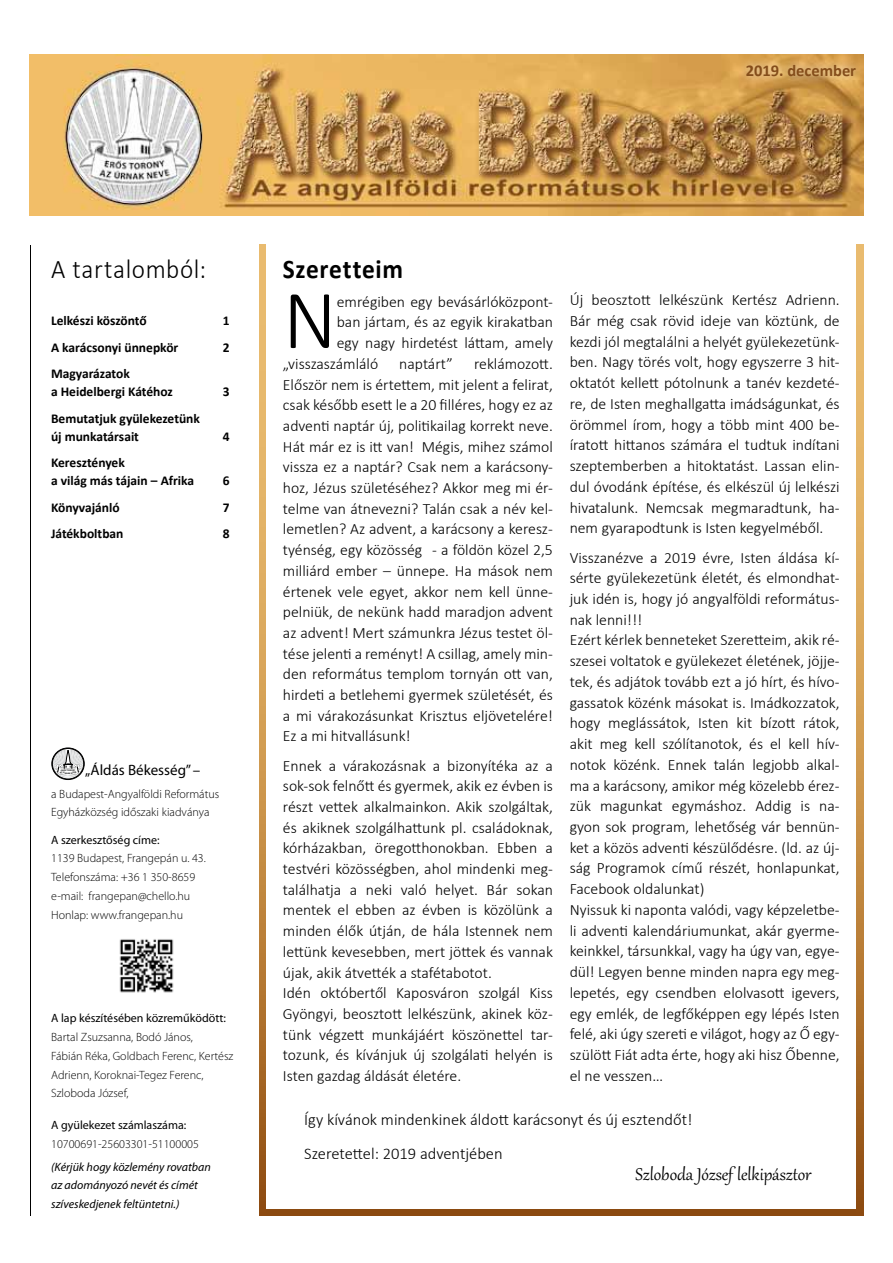
<style>
.page{position:relative;width:893px;height:1263px;background:#fff}
.page>*{position:absolute;margin:0;border:0;box-sizing:border-box;transform-origin:0 0}
.t1{font:300 84.3px "Calibri";color:#000}
.t2{font:300 27px "Calibri";letter-spacing:.025em;color:#000;scale:.94 1}
.t3{font:700 27px "Calibri";letter-spacing:.025em;color:#000;scale:.94 1}
.t4{font:21px "Gabriola";color:#000}
.t5{font:300 16.5px/33.8px "Calibri";color:#000}
.t6{font:700 16.5px "Calibri";color:#844d1a}
.t7{font:300 15.75px/20.7px "Calibri";color:#000;text-align:justify}
.t8{font:15px "Myriad Pro";color:#000}
.t9{font:700 13.5px/18px "Calibri";color:#000}
.t10{font:300 12px/18.8px "Myriad Pro";color:#000}
.t11{font:italic 12px/18.8px "Myriad Pro";color:#000}
.t12{font:12px "Myriad Pro";color:#000}
.t13{font:700 2.1px "Myriad Pro";color:#000}
</style>
<div class="page">
<img style="left:30px;top:54px;width:833px;height:162px">
<div style="left:737px;top:55px;width:127px;height:29px;background:#fff;opacity:.75"></div>
<div style="left:260px;top:1209px;width:603px;height:6px;background:#8b4a10"></div>
<svg style="left:260px;top:245px;width:6px;height:964px;background:#cb954c"></svg>
<hr style="left:30px;top:245px;width:1px;height:970px;background:#000">
<svg style="left:857px;top:245px;width:6px;height:964px;background:#cb954c"></svg>
<div style="left:52px;top:748px;width:32px;height:32px;border:1px solid #000;border-radius:50%"></div>
<div style="left:52px;top:748px;width:32px;height:31px;border:1px solid #000;border-radius:50%"></div>
<img style="left:119px;top:939px;width:55px;height:54px">
<svg style="left:53px;top:747px;width:30px;height:31px"></svg>
<p class="t6" style="left:746px;top:59px;width:112px">2019. december</p>
<h2 class="t2" style="left:51px;top:252px;width:167px">A tartalomból:</h2>
<p class="t9" style="left:51px;top:312px;width:97px">Lelkészi köszöntő</p>
<p class="t9" style="left:223px;top:312px;width:8px">1</p>
<p class="t9" style="left:51px;top:338px;width:129px">A karácsonyi ünnepkör</p>
<p class="t9" style="left:223px;top:338px;width:8px">2</p>
<p class="t9" style="left:51px;top:365px;width:123px">Magyarázatok<br>a Heidelbergi Kátéhoz</p>
<p class="t9" style="left:223px;top:383px;width:8px">3</p>
<p class="t9" style="left:51px;top:409px;width:150px">Bemutatjuk gyülekezetünk új munkatársait</p>
<p class="t9" style="left:51px;top:454px;width:145px">Keresztények<br>a világ más tájain – Afrika</p>
<p class="t9" style="left:223px;top:427px;width:8px">4</p>
<p class="t9" style="left:223px;top:472px;width:8px">6</p>
<p class="t9" style="left:51px;top:498px;width:70px">Könyvajánló</p>
<p class="t9" style="left:223px;top:498px;width:8px">7</p>
<p class="t9" style="left:51px;top:525px;width:74px">Játékboltban</p>
<p class="t9" style="left:223px;top:525px;width:8px">8</p>
<p class="t8" style="left:85px;top:760px;width:117px">„Áldás Békesség” –</p>
<p class="t10" style="left:51px;top:784px;width:170px">a Budapest-Angyalföldi Református<br>Egyházközség időszaki kiadványa</p>
<p class="t12" style="left:51px;top:832px;width:110px">A szerkesztőség címe:</p>
<p class="t10" style="left:51px;top:849px;width:156px">1139 Budapest, Frangepán u. 43.<br>Telefonszáma: +36 1 350-8659 e-mail: frangepan@chello.hu<br>Honlap: www.frangepan.hu</p>
<p class="t13" style="left:68px;top:772px;width:3px">A</p>
<p class="t12" style="left:51px;top:1011px;width:176px">A lap készítésében közreműködött:</p>
<p class="t10" style="left:51px;top:1027px;width:184px">Bartal Zsuzsanna, Bodó János,<br>Fábián Réka, Goldbach Ferenc, Kertész<br>Adrienn, Koroknai-Tegez Ferenc,<br>Szloboda József,</p>
<p class="t12" style="left:51px;top:1117px;width:137px">A gyülekezet számlaszáma:</p>
<p class="t10" style="left:51px;top:1134px;width:149px">10700691-25603301-51100005</p>
<p class="t11" style="left:51px;top:1157px;width:161px">(Kérjük hogy közlemény rovatban az adományozó nevét és címét szíveskedjenek feltüntetni.)</p>
<h2 class="t3" style="left:283px;top:249px;width:129px">Szeretteim</h2>
<h1 class="t1" style="left:283px;top:268px;width:55px">N</h1>
<p class="t7" style="left:337px;top:291px;width:218px">emrégiben egy bevásárlóközpont-</p>
<p class="t7" style="left:337px;top:312px;width:218px">ban jártam, és az egyik kirakatban</p>
<p class="t7" style="left:337px;top:332px;width:218px">egy nagy hirdetést láttam, amely</p>
<p class="t7" style="left:283px;top:353px;width:97px">„visszaszámláló</p>
<p class="t7" style="left:399px;top:353px;width:55px">naptárt”</p>
<p class="t7" style="left:283px;top:353px;width:272px;text-indent:191px">reklámozott.<br>Először nem is értettem, mit jelent a felirat, csak később esett le a 20 filléres, hogy ez az adventi naptár új, politikailag korrekt neve.<br>Hát már ez is itt van! Mégis, mihez számol vissza ez a naptár? Csak nem a karácsony&shy;hoz, Jézus születéséhez? Akkor meg mi ér&shy;telme van átnevezni? Talán csak a név kel&shy;lemetlen? Az advent, a karácsony a keresz&shy;tyénség, egy közösség - a földön közel 2,5 milliárd ember – ünnepe. Ha mások nem értenek vele egyet, akkor nem kell ünne&shy;pelniük, de nekünk hadd maradjon advent az advent! Mert számunkra Jézus testet öl&shy;tése jelenti a reményt! A csillag, amely min&shy;den református templom tornyán ott van, hirdeti a betlehemi gyermek születését, és a mi várakozásunkat Krisztus eljövetelére!<br>Ez a mi hitvallásunk!</p>
<p class="t7" style="left:283px;top:755px;width:272px;text-align:left">Ennek a várakozásnak a bizonyítéka az a sok-sok felnőtt és gyermek, akik ez évben is részt vettek alkalmainkon. Akik szolgáltak, és akiknek szolgálhattunk pl. családoknak, kórházakban, öregotthonokban. Ebben a testvéri közösségben, ahol mindenki meg&shy;találhatja a neki való helyet. Bár sokan mentek el ebben az évben is közölünk a minden élők útján, de hála Istennek nem lettünk kevesebben, mert jöttek és vannak újak, akik átvették a stafétabotot.<br>Idén októbertől Kaposváron szolgál Kiss Gyöngyi, beosztott lelkészünk, akinek köz&shy;tünk végzett munkájáért köszönettel tar&shy;tozunk, és kívánjuk új szolgálati helyén is Isten gazdag áldását életére.</p>
<p class="t7" style="left:570px;top:289px;width:272px">Új beosztott lelkészünk Kertész Adrienn.<br>Bár még csak rövid ideje van köztünk, de kezdi jól megtalálni a helyét gyülekezetünk&shy;ben. Nagy törés volt, hogy egyszerre 3 hit&shy;oktatót kellett pótolnunk a tanév kezdeté&shy;re, de Isten meghallgatta imádságunkat, és örömmel írom, hogy a több mint 400 be&shy;íratott hittanos számára el tudtuk indítani szeptemberben a hitoktatást. Lassan elin&shy;dul óvodánk építése, és elkészül új lelkészi hivatalunk. Nemcsak megmaradtunk, ha&shy;nem gyarapodtunk is Isten kegyelméből.</p>
<p class="t7" style="left:570px;top:547px;width:272px;text-align:left">Visszanézve a 2019 évre, Isten áldása kí&shy;sérte gyülekezetünk életét, és elmondhat&shy;juk idén is, hogy jó angyalföldi református&shy;nak lenni!!!<br>Ezért kérlek benneteket Szeretteim, akik ré&shy;szesei voltatok e gyülekezet életének, jöjje&shy;tek, és adjátok tovább ezt a jó hírt, és hívo&shy;gassatok közénk másokat is. Imádkozzatok, hogy meglássátok, Isten kit bízott rátok, akit meg kell szólítanotok, és el kell hív&shy;notok közénk. Ennek talán legjobb alkal&shy;ma a karácsony, amikor még közelebb érez&shy;zük magunkat egymáshoz. Addig is na&shy;gyon sok program, lehetőség vár bennün&shy;ket a közös adventi készülődésre. (ld. az új&shy;ság Programok című részét, honlapunkat, Facebook oldalunkat)<br>Nyissuk ki naponta valódi, vagy képzeletbe&shy;li adventi kalendáriumunkat, akár gyerme&shy;keinkkel, társunkkal, vagy ha úgy van, egye&shy;dül! Legyen benne minden napra egy meg&shy;lepetés, egy csendben elolvasott igevers, egy emlék, de legfőképpen egy lépés Isten felé, aki úgy szereti e világot, hogy az Ő egy&shy;szülött Fiát adta érte, hogy aki hisz Őbenne, el ne vesszen…</p>
<p class="t5" style="left:304px;top:1102px;width:390px">Így kívánok mindenkinek áldott karácsonyt és új esztendőt!<br>Szeretettel: 2019 adventjében</p>
<h3 class="t4" style="left:636px;top:1160px;width:177px">Szloboda József lelkipásztor</h3>
</div>
